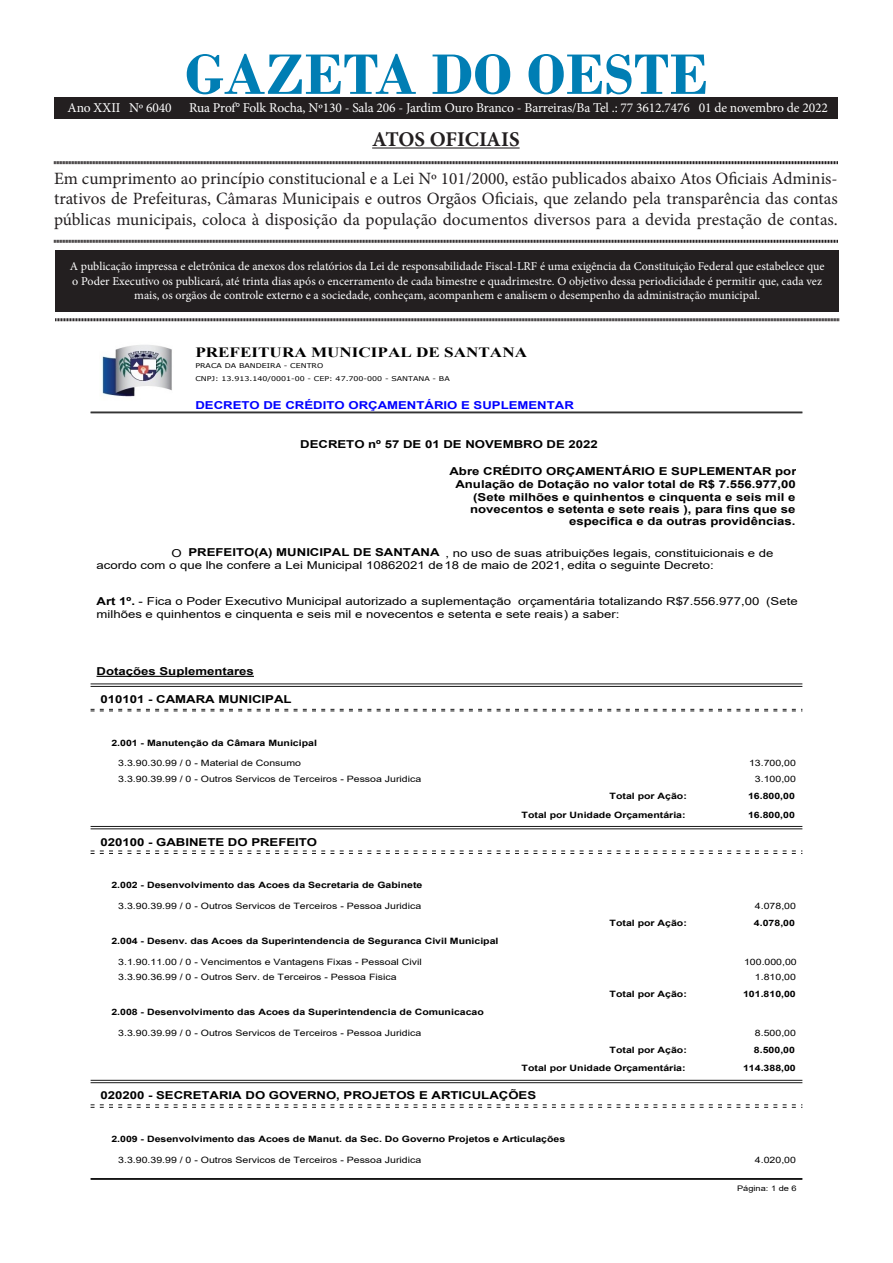
<style>
.page{position:relative;width:893px;height:1263px;background:#fff}
.page>*{position:absolute;margin:0;border:0;box-sizing:border-box;transform-origin:0 0}
.t1{font:700 60px "Bodoni";color:#007eb4}
.t2{font:700 21px "Minion Pro";letter-spacing:-.005em;color:#231f20}
.t3{font:17.25px/20.7px "Minion Pro";color:#231f20;text-align:justify}
.t4{font:700 14.25px "Times New Roman";color:#000;scale:1.21 1}
.t5{font:13.5px "Minion Pro";letter-spacing:-.01em;color:#fff}
.t6{font:12px/14.4px "Minion Pro";color:#fff;text-align:center}
.t7{font:700 10.95px/12.5px "Arial";color:#000;text-align:right;scale:1.21 1}
.t8{font:10.95px/12.1px "Arial";color:#000;scale:1.21 1}
.t9{font:700 10.95px "Arial";color:#00f;scale:1.21 1}
.t10{font:700 8.7px "Arial";color:#000;scale:1.21 1}
.t11{font:8.7px "Arial";color:#000;scale:1.21 1}
.t12{font:7.65px "Arial";color:#000;scale:1.21 1}
.t13{font:6.6px/13px "Verdana";color:#000;scale:1.21 1}
.s1{font-weight:700}
</style>
<div class="page">
<div style="left:55px;top:250px;width:784px;height:61px;background:#231f20"></div>
<hr style="left:372px;top:147px;width:148px;height:2px;background:#231f20">
<svg style="left:54px;top:161px;width:784px;height:4px;background:#908e8e"></svg>
<svg style="left:54px;top:239px;width:784px;height:4px;background:#908e8e"></svg>
<svg style="left:55px;top:318px;width:784px;height:4px;background:#908e8e"></svg>
<div style="left:54px;top:98px;width:784px;height:20px;background:#231f20"></div>
<img style="left:102px;top:345px;width:70px;height:52px">
<hr style="left:91px;top:412px;width:711px;height:1px;background:#000">
<hr style="left:97px;top:676px;width:157px;height:1px;background:#000">
<hr style="left:91px;top:683px;width:711px;height:1px;background:#000">
<hr style="left:91px;top:686px;width:711px;height:1px;background:#000">
<svg style="left:91px;top:709px;width:711px;height:2px"></svg>
<hr style="left:91px;top:826px;width:711px;height:1px;background:#000">
<hr style="left:91px;top:828px;width:711px;height:1px;background:#000">
<svg style="left:91px;top:850px;width:711px;height:4px"></svg>
<hr style="left:91px;top:1080px;width:711px;height:1px;background:#000">
<hr style="left:91px;top:1082px;width:711px;height:1px;background:#000">
<svg style="left:91px;top:1104px;width:711px;height:4px"></svg>
<hr style="left:91px;top:1178px;width:711px;height:1px;background:#000">
<hr style="left:91px;top:1179px;width:711px;height:1px;background:#000">
<p class="t1" style="left:185px;top:39px;width:525px">GAZETA DO OESTE</p>
<p class="t2" style="left:372px;top:124px;width:149px">ATOS OFICIAIS</p>
<p class="t3" style="left:54px;top:168px;width:785px">Em cumprimento ao princípio constitucional e a Lei Nº 101/2000, estão publicados abaixo Atos Oficiais Adminis&shy;trativos de Prefeituras, Câmaras Municipais e outros Orgãos Oficiais, que zelando pela transparência das contas públicas municipais, coloca à disposição da população documentos diversos para a devida prestação de contas.</p>
<p class="t6" style="left:70px;top:259px;width:756px">A publicação impressa e eletrônica de anexos dos relatórios da Lei de responsabilidade Fiscal-LRF é uma exigência da Constituição Federal que estabelece que o Poder Executivo os publicará, até trinta dias após o encerramento de cada bimestre e quadrimestre. O objetivo dessa periodicidade é permitir que, cada vez mais, os orgãos de controle externo e a sociedade, conheçam, acompanhem e analisem o desempenho da administração municipal.</p>
<p class="t5" style="left:68px;top:98px;width:106px">Ano XXII Nº 6040</p>
<p class="t5" style="left:189px;top:98px;width:640px">Rua Prof° Folk Rocha, Nº130 - Sala 206 - Jardim Ouro Branco - Barreiras/Ba Tel .: 77 3612.7476 01 de novembro de 2022</p>
<p class="t4" style="left:195px;top:342px;width:276px">PREFEITURA MUNICIPAL DE SANTANA</p>
<p class="t13" style="left:195px;top:359px;width:212px">PRACA DA BANDEIRA - CENTRO<br>CNPJ: 13.913.140/0001-00 - CEP: 47.700-000 - SANTANA - BA</p>
<p class="t9" style="left:195px;top:397px;width:314px">DECRETO DE CRÉDITO ORÇAMENTÁRIO E SUPLEMENTAR</p>
<p class="t7" style="left:300px;top:438px;width:248px">DECRETO nº 57 DE 01 DE NOVEMBRO DE 2022</p>
<p class="t7" style="left:449px;top:465px;width:288px">Abre CRÉDITO ORÇAMENTÁRIO E SUPLEMENTAR por Anulação de Dotação no valor total de R$ 7.556.977,00 (Sete milhões e quinhentos e cinquenta e seis mil e novecentos e setenta e sete reais ), para fins que se especifica e da outras providências.</p>
<p class="t8" style="left:97px;top:547px;width:561px;text-indent:75px">O <span class="s1">PREFEITO(A) MUNICIPAL DE SANTANA</span> , no uso de suas atribuições legais, constituicionais e de acordo com o que lhe confere a Lei Municipal 10862021 de 18 de maio de 2021, edita o seguinte Decreto:</p>
<p class="t8" style="left:97px;top:595px;width:581px"><span class="s1">Art 1º.</span> - Fica o Poder Executivo Municipal autorizado a suplementação orçamentária totalizando R$7.556.977,00 (Sete milhões e quinhentos e cinquenta e seis mil e novecentos e setenta e sete reais ) a saber:</p>
<p class="t7" style="left:97px;top:665px;width:132px">Dotações Suplementares</p>
<p class="t7" style="left:100px;top:693px;width:159px">010101 - CAMARA MUNICIPAL</p>
<p class="t10" style="left:111px;top:737px;width:171px">2.001 - Manutenção da Câmara Municipal</p>
<p class="t11" style="left:118px;top:757px;width:153px">3.3.90.30.99 / 0 - Material de Consumo</p>
<p class="t11" style="left:749px;top:757px;width:40px">13.700,00</p>
<p class="t11" style="left:118px;top:773px;width:252px">3.3.90.39.99 / 0 - Outros Servicos de Terceiros - Pessoa Juridica</p>
<p class="t11" style="left:755px;top:773px;width:35px">3.100,00</p>
<p class="t10" style="left:610px;top:790px;width:65px">Total por Ação:</p>
<p class="t10" style="left:748px;top:790px;width:40px">16.800,00</p>
<p class="t10" style="left:522px;top:809px;width:137px">Total por Unidade Orçamentária:</p>
<p class="t10" style="left:748px;top:809px;width:40px">16.800,00</p>
<p class="t7" style="left:100px;top:835px;width:181px">020100 - GABINETE DO PREFEITO</p>
<p class="t10" style="left:111px;top:879px;width:259px">2.002 - Desenvolvimento das Acoes da Secretaria de Gabinete</p>
<p class="t11" style="left:118px;top:900px;width:252px">3.3.90.39.99 / 0 - Outros Servicos de Terceiros - Pessoa Juridica</p>
<p class="t11" style="left:755px;top:900px;width:35px">4.078,00</p>
<p class="t10" style="left:610px;top:917px;width:65px">Total por Ação:</p>
<p class="t10" style="left:754px;top:917px;width:35px">4.078,00</p>
<p class="t10" style="left:111px;top:935px;width:321px">2.004 - Desenv. das Acoes da Superintendencia de Seguranca Civil Municipal</p>
<p class="t11" style="left:118px;top:955px;width:252px">3.1.90.11.00 / 0 - Vencimentos e Vantagens Fixas - Pessoal Civil</p>
<p class="t11" style="left:744px;top:955px;width:45px">100.000,00</p>
<p class="t11" style="left:118px;top:971px;width:231px">3.3.90.36.99 / 0 - Outros Serv. de Terceiros - Pessoa Fisica</p>
<p class="t11" style="left:755px;top:971px;width:35px">1.810,00</p>
<p class="t10" style="left:610px;top:988px;width:65px">Total por Ação:</p>
<p class="t10" style="left:743px;top:988px;width:45px">101.810,00</p>
<p class="t10" style="left:111px;top:1006px;width:309px">2.008 - Desenvolvimento das Acoes da Superintendencia de Comunicacao</p>
<p class="t11" style="left:118px;top:1027px;width:252px">3.3.90.39.99 / 0 - Outros Servicos de Terceiros - Pessoa Juridica</p>
<p class="t11" style="left:755px;top:1027px;width:35px">8.500,00</p>
<p class="t10" style="left:610px;top:1044px;width:65px">Total por Ação:</p>
<p class="t10" style="left:754px;top:1044px;width:35px">8.500,00</p>
<p class="t10" style="left:522px;top:1062px;width:137px">Total por Unidade Orçamentária:</p>
<p class="t10" style="left:743px;top:1062px;width:45px">114.388,00</p>
<p class="t7" style="left:100px;top:1089px;width:362px">020200 - SECRETARIA DO GOVERNO, PROJETOS E ARTICULAÇÕES</p>
<p class="t10" style="left:111px;top:1133px;width:377px">2.009 - Desenvolvimento das Acoes de Manut. da Sec. Do Governo Projetos e Articulações</p>
<p class="t11" style="left:118px;top:1154px;width:252px">3.3.90.39.99 / 0 - Outros Servicos de Terceiros - Pessoa Juridica</p>
<p class="t11" style="left:755px;top:1154px;width:35px">4.020,00</p>
<p class="t12" style="left:737px;top:1183px;width:51px">Página: 1 de 6</p>
</div>
